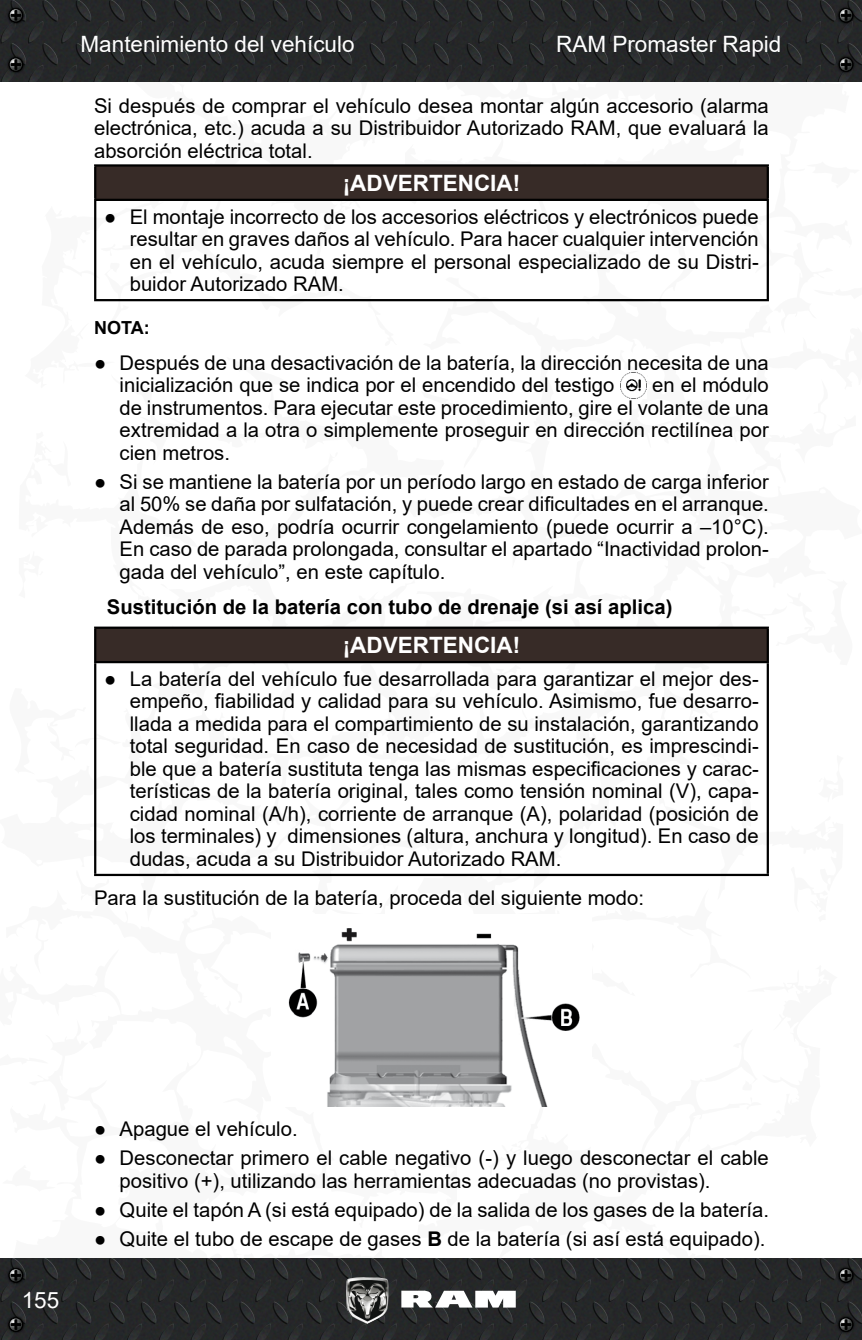
<style>
.page{position:relative;width:862px;height:1340px;background:#fff}
.page>*{position:absolute;margin:0;border:0;box-sizing:border-box;transform-origin:0 0}
.t1{font:22.5px "Arial";color:#fff}
.Adver_Preca_Título{font:700 22.5px "Arial";color:#fff}
._4_Normal{font:20.25px/22.5px "Arial";color:#000;text-align:justify}
._3_Tercer_sub{font:700 20.25px "Arial";color:#000}
._6_NOTA{font:700 18px "Arial";color:#000}
.s1{font-weight:700}
</style>
<div class="page">
<svg style="left:861px;top:39px;width:1px;height:1259px"></svg>
<img style="left:0;top:0;width:861px;height:81px">
<img style="left:0;top:1258px;width:861px;height:81px">
<svg style="left:401px;top:1290px;width:114px;height:17px"></svg>
<img style="left:346px;top:1276px;width:42px;height:47px">
<img style="left:5px;top:4px;width:22px;height:22px">
<svg style="left:8px;top:8px;width:16px;height:15px"></svg>
<img style="left:5px;top:1264px;width:22px;height:22px">
<svg style="left:8px;top:1267px;width:16px;height:15px"></svg>
<img style="left:834px;top:4px;width:22px;height:22px">
<svg style="left:837px;top:8px;width:16px;height:15px"></svg>
<img style="left:834px;top:1264px;width:22px;height:22px">
<svg style="left:837px;top:1267px;width:16px;height:15px"></svg>
<img style="left:5px;top:53px;width:22px;height:23px">
<svg style="left:8px;top:57px;width:16px;height:15px"></svg>
<img style="left:5px;top:1313px;width:22px;height:22px">
<svg style="left:8px;top:1316px;width:16px;height:15px"></svg>
<img style="left:834px;top:53px;width:22px;height:23px">
<svg style="left:837px;top:57px;width:16px;height:15px"></svg>
<img style="left:834px;top:1313px;width:22px;height:22px">
<svg style="left:837px;top:1316px;width:16px;height:15px"></svg>
<div style="left:95px;top:165px;width:672px;height:35px;background:#372b27"></div>
<hr style="left:94px;top:164px;width:674px;height:3px;background:#000">
<hr style="left:94px;top:167px;width:2px;height:32px;background:#000">
<hr style="left:766px;top:167px;width:2px;height:32px;background:#000">
<hr style="left:94px;top:199px;width:674px;height:2px;background:#000">
<hr style="left:94px;top:201px;width:2px;height:98px;background:#000">
<hr style="left:766px;top:201px;width:2px;height:98px;background:#000">
<hr style="left:94px;top:299px;width:674px;height:2px;background:#000">
<img style="left:620px;top:372px;width:26px;height:26px">
<div style="left:95px;top:627px;width:672px;height:35px;background:#372b27"></div>
<hr style="left:94px;top:626px;width:674px;height:3px;background:#000">
<hr style="left:94px;top:629px;width:2px;height:32px;background:#000">
<hr style="left:766px;top:629px;width:2px;height:32px;background:#000">
<hr style="left:94px;top:661px;width:674px;height:2px;background:#000">
<hr style="left:94px;top:663px;width:2px;height:210px;background:#000">
<hr style="left:766px;top:663px;width:2px;height:210px;background:#000">
<hr style="left:94px;top:873px;width:674px;height:3px;background:#000">
<img style="left:288px;top:928px;width:292px;height:178px">
<p class="t1" style="left:80px;top:29px;width:275px">Mantenimiento del vehículo</p>
<p class="t1" style="left:556px;top:29px;width:227px">RAM Promaster Rapid</p>
<p class="_4_Normal" style="left:94px;top:94px;width:676px">Si después de comprar el vehículo desea montar algún accesorio (alarma electrónica, etc.) acuda a su Distribuidor Autorizado RAM, que evaluará la absorción eléctrica total.</p>
<p class="Adver_Preca_Título" style="left:342px;top:167px;width:179px">¡ADVERTENCIA!</p>
<p class="_4_Normal" style="left:130px;top:205px;width:630px;text-indent:-26px">● El montaje incorrecto de los accesorios eléctricos y electrónicos puede resultar en graves daños al vehículo. Para hacer cualquier intervención en el vehículo, acuda siempre el personal especializado de su Distri&shy;buidor Autorizado RAM.</p>
<p class="_6_NOTA" style="left:94px;top:315px;width:57px">NOTA:</p>
<p class="_4_Normal" style="left:120px;top:351px;width:650px;text-indent:-26px">● Después de una desactivación de la batería, la dirección necesita de una inicialización que se indica por el encendido del testigo</p>
<p class="_4_Normal" style="left:120px;top:373px;width:650px;text-indent:532px">en el módulo de instrumentos. Para ejecutar este procedimiento, gire el volante de una extremidad a la otra o simplemente proseguir en dirección rectilínea por cien metros.</p>
<p class="_4_Normal" style="left:120px;top:470px;width:650px;text-indent:-26px">● Si se mantiene la batería por un período largo en estado de carga inferior al 50% se daña por sulfatación, y puede crear dificultades en el arranque.<br>Además de eso, podría ocurrir congelamiento (puede ocurrir a –10°C).<br>En caso de parada prolongada, consultar el apartado “Inactividad prolon&shy;gada del vehículo”, en este capítulo.</p>
<p class="_3_Tercer_sub" style="left:107px;top:592px;width:566px">Sustitución de la batería con tubo de drenaje (si así aplica)</p>
<p class="Adver_Preca_Título" style="left:342px;top:629px;width:179px">¡ADVERTENCIA!</p>
<p class="_4_Normal" style="left:130px;top:667px;width:630px;text-indent:-26px">● La batería del vehículo fue desarrollada para garantizar el mejor des&shy;empeño, fiabilidad y calidad para su vehículo. Asimismo, fue desarro&shy;llada a medida para el compartimiento de su instalación, garantizando total seguridad. En caso de necesidad de sustitución, es imprescindi&shy;ble que a batería sustituta tenga las mismas especificaciones y carac&shy;terísticas de la batería original, tales como tensión nominal (V), capa&shy;cidad nominal (A/h), corriente de arranque (A), polaridad (posición de los terminales) y dimensiones (altura, anchura y longitud). En caso de dudas, acuda a su Distribuidor Autorizado RAM.</p>
<p class="_4_Normal" style="left:94px;top:886px;width:551px">Para la sustitución de la batería, proceda del siguiente modo:</p>
<p class="t1" style="left:22px;top:1284px;width:39px">155</p>
<p class="_4_Normal" style="left:94px;top:1117px;width:205px">● Apague el vehículo.</p>
<p class="_4_Normal" style="left:120px;top:1146px;width:650px;text-indent:-26px">● Desconectar primero el cable negativo (-) y luego desconectar el cable positivo (+), utilizando las herramientas adecuadas (no provistas).</p>
<p class="_4_Normal" style="left:94px;top:1198px;width:676px">● Quite el tapón A (si está equipado) de la salida de los gases de la batería.</p>
<p class="_4_Normal" style="left:94px;top:1227px;width:672px">● Quite el tubo de escape de gases <span class="s1">B</span> de la batería (si así está equipado).</p>
</div>
